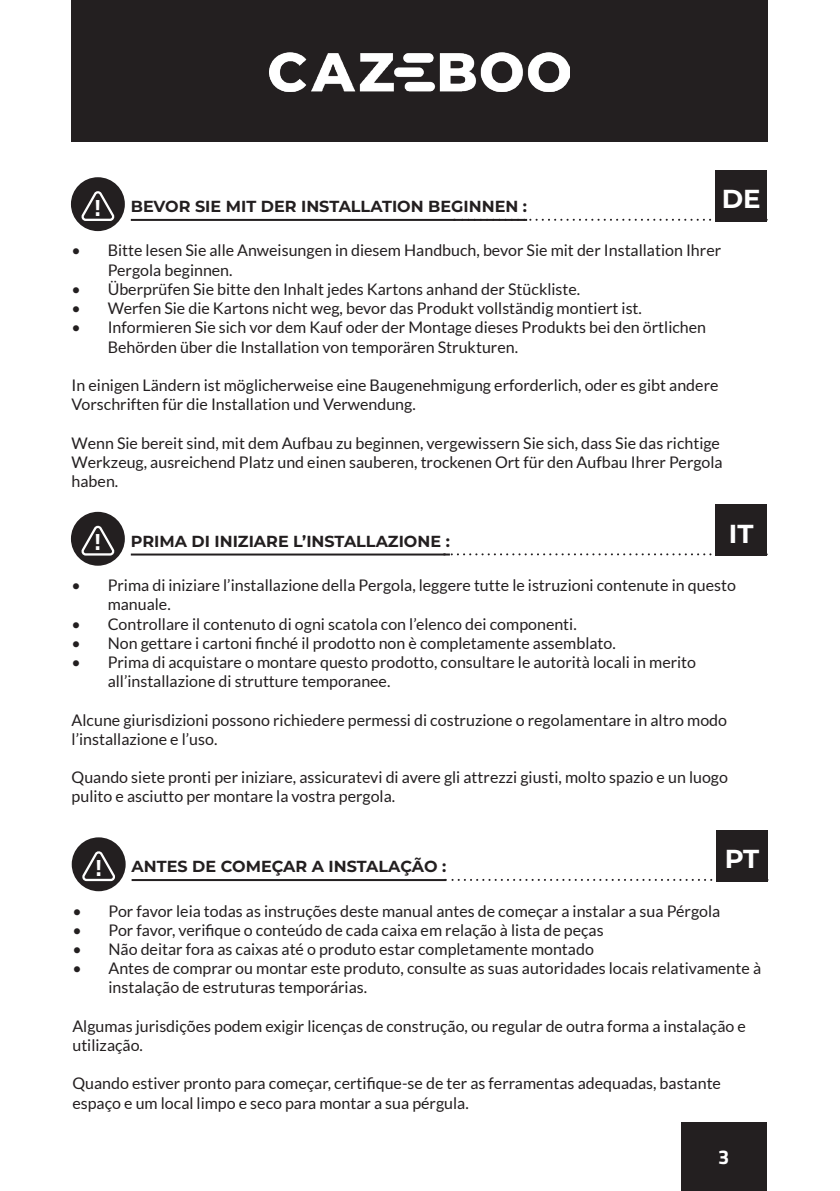
<style>
.page{position:relative;width:840px;height:1191px;background:#fff}
.page>*{position:absolute;margin:0;border:0;box-sizing:border-box;transform-origin:0 0}
.t1{font:700 26px "Montserrat";color:#fff}
.t2{font:700 23.4px "Titillium Web";color:#fff}
.t3{font:700 20px "Titillium Web";color:#fff}
.t4{font:16px/19.2px "Lato";color:#231f20}
.t5{font:700 16px "Montserrat";color:#231f20}
</style>
<div class="page">
<div style="left:71px;top:0;width:696px;height:142px;background:#231f20"></div>
<img style="left:269px;top:52px;width:300px;height:40px">
<div style="left:680px;top:1123px;width:85px;height:68px;background:#231f20"></div>
<div style="left:71px;top:177px;width:54px;height:54px;background:#231f20;border-radius:50%"></div>
<div style="left:71px;top:512px;width:54px;height:54px;background:#231f20;border-radius:50%"></div>
<hr style="left:131px;top:219px;width:396px;height:2px;background:#231f20">
<hr style="left:131px;top:553px;width:318px;height:2px;background:#231f20">
<svg style="left:77px;top:185px;width:42px;height:36px"></svg>
<svg style="left:77px;top:520px;width:42px;height:35px"></svg>
<div style="left:715px;top:170px;width:51px;height:51px;background:#231f20"></div>
<div style="left:715px;top:505px;width:51px;height:51px;background:#231f20"></div>
<svg style="left:456px;top:219px;width:256px;height:2px"></svg>
<svg style="left:443px;top:553px;width:269px;height:2px"></svg>
<div style="left:72px;top:837px;width:54px;height:54px;background:#231f20;border-radius:50%"></div>
<hr style="left:131px;top:879px;width:315px;height:2px;background:#231f20">
<svg style="left:77px;top:845px;width:43px;height:36px"></svg>
<div style="left:716px;top:830px;width:51px;height:51px;background:#231f20"></div>
<svg style="left:446px;top:879px;width:267px;height:2px"></svg>
<p class="t2" style="left:95px;top:190px;width:8px">!</p>
<p class="t5" style="left:131px;top:195px;width:397px">BEVOR SIE MIT DER INSTALLATION BEGINNEN :</p>
<p class="t1" style="left:721px;top:180px;width:40px">DE</p>
<p class="t4" style="left:108px;top:241px;width:614px;text-indent:-36px">• Bitte lesen Sie alle Anweisungen in diesem Handbuch, bevor Sie mit der Installation Ihrer<br>Pergola beginnen.</p>
<p class="t4" style="left:72px;top:279px;width:510px">• Überprüfen Sie bitte den Inhalt jedes Kartons anhand der Stückliste.</p>
<p class="t4" style="left:72px;top:298px;width:571px">• Werfen Sie die Kartons nicht weg, bevor das Produkt vollständig montiert ist.</p>
<p class="t4" style="left:108px;top:318px;width:599px;text-indent:-36px">• Informieren Sie sich vor dem Kauf oder der Montage dieses Produkts bei den örtlichen<br>Behörden über die Installation von temporären Strukturen.</p>
<p class="t4" style="left:72px;top:375px;width:648px">In einigen Ländern ist möglicherweise eine Baugenehmigung erforderlich, oder es gibt andere<br>Vorschriften für die Installation und Verwendung.</p>
<p class="t4" style="left:72px;top:433px;width:652px">Wenn Sie bereit sind, mit dem Aufbau zu beginnen, vergewissern Sie sich, dass Sie das richtige<br>Werkzeug, ausreichend Platz und einen sauberen, trockenen Ort für den Aufbau Ihrer Pergola haben.</p>
<p class="t2" style="left:95px;top:524px;width:8px">!</p>
<p class="t5" style="left:131px;top:529px;width:320px">PRIMA DI INIZIARE L’INSTALLAZIONE :</p>
<p class="t1" style="left:728px;top:515px;width:26px">IT</p>
<p class="t4" style="left:108px;top:575px;width:629px;text-indent:-36px">• Prima di iniziare l’installazione della Pergola, leggere tutte le istruzioni contenute in questo manuale.</p>
<p class="t4" style="left:72px;top:614px;width:506px">• Controllare il contenuto di ogni scatola con l’elenco dei componenti.</p>
<p class="t4" style="left:72px;top:633px;width:545px">• Non gettare i cartoni finché il prodotto non è completamente assemblato.</p>
<p class="t4" style="left:108px;top:652px;width:589px;text-indent:-36px">• Prima di acquistare o montare questo prodotto, consultare le autorità locali in merito all’installazione di strutture temporanee.</p>
<p class="t4" style="left:72px;top:710px;width:656px">Alcune giurisdizioni possono richiedere permessi di costruzione o regolamentare in altro modo l’installazione e l’uso.</p>
<p class="t4" style="left:72px;top:767px;width:657px">Quando siete pronti per iniziare, assicuratevi di avere gli attrezzi giusti, molto spazio e un luogo pulito e asciutto per montare la vostra pergola.</p>
<p class="t2" style="left:95px;top:849px;width:8px">!</p>
<p class="t1" style="left:724px;top:840px;width:36px">PT</p>
<p class="t5" style="left:131px;top:855px;width:316px">ANTES DE COMEÇAR A INSTALAÇÃO :</p>
<p class="t4" style="left:72px;top:901px;width:649px">• Por favor leia todas as instruções deste manual antes de começar a instalar a sua Pérgola</p>
<p class="t4" style="left:72px;top:920px;width:532px">• Por favor, verifique o conteúdo de cada caixa em relação à lista de peças</p>
<p class="t4" style="left:72px;top:939px;width:522px">• Não deitar fora as caixas até o produto estar completamente montado</p>
<p class="t4" style="left:108px;top:958px;width:653px;text-indent:-36px">• Antes de comprar ou montar este produto, consulte as suas autoridades locais relativamente à instalação de estruturas temporárias.</p>
<p class="t4" style="left:72px;top:1016px;width:674px">Algumas jurisdições podem exigir licenças de construção, ou regular de outra forma a instalação e utilização.</p>
<p class="t4" style="left:72px;top:1074px;width:649px">Quando estiver pronto para começar, certifique-se de ter as ferramentas adequadas, bastante espaço e um local limpo e seco para montar a sua pérgula.</p>
<p class="t3" style="left:717px;top:1141px;width:13px">3</p>
</div>
